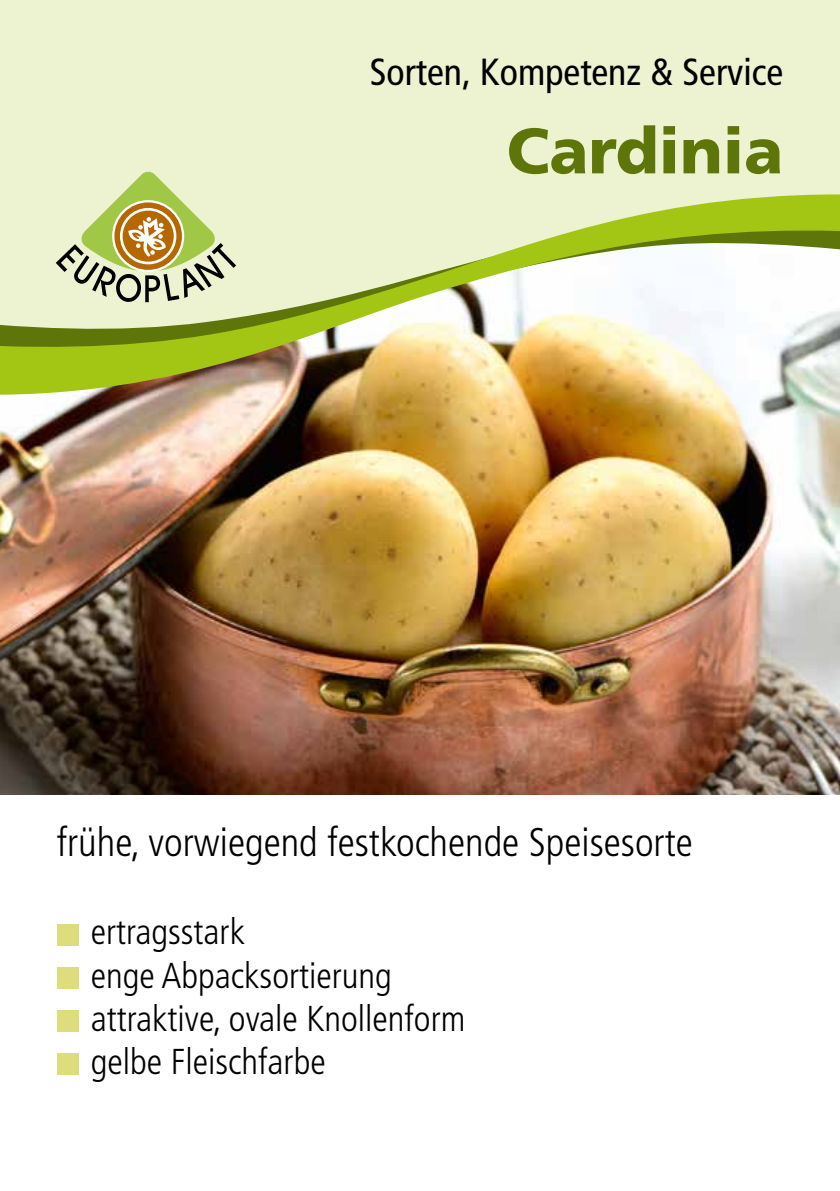
<style>
.page{position:relative;width:840px;height:1191px;background:#fff}
.page>*{position:absolute;margin:0;border:0;box-sizing:border-box;transform-origin:0 0}
.t1{font:900 64px "Frutiger";color:#5d7509}
.t2{font:300 condensed 40px "Frutiger";color:#000}
.t3{font:condensed 37.8px "Frutiger";color:#000}
.t4{font:300 condensed 36px/43.2px "Frutiger";color:#000}
</style>
<div class="page">
<img style="left:0;top:399px;width:839px;height:395px">
<div style="left:0;top:0;width:839px;height:181px;background:#edf2d0"></div>
<svg style="left:0;top:181px;width:839px;height:218px"></svg>
<svg style="left:56px;top:171px;width:180px;height:131px;background:#c9ca95"></svg>
<div style="left:57px;top:924px;width:21px;height:22px;background:#dddd7c"></div>
<div style="left:57px;top:967px;width:21px;height:22px;background:#dddd7c"></div>
<div style="left:57px;top:1010px;width:21px;height:22px;background:#dddd7c"></div>
<div style="left:57px;top:1053px;width:21px;height:22px;background:#dddd7c"></div>
<p class="t3" style="left:369px;top:50px;width:415px">Sorten, Kompetenz &amp; Service</p>
<h1 class="t1" style="left:506px;top:112px;width:278px">Cardinia</h1>
<p class="t2" style="left:57px;top:820px;width:637px">frühe, vorwiegend festkochende Speisesorte</p>
<p class="t4" style="left:91px;top:910px;width:376px">ertragsstark<br>enge Abpacksortierung attraktive, ovale Knollenform gelbe Fleischfarbe</p>
</div>
